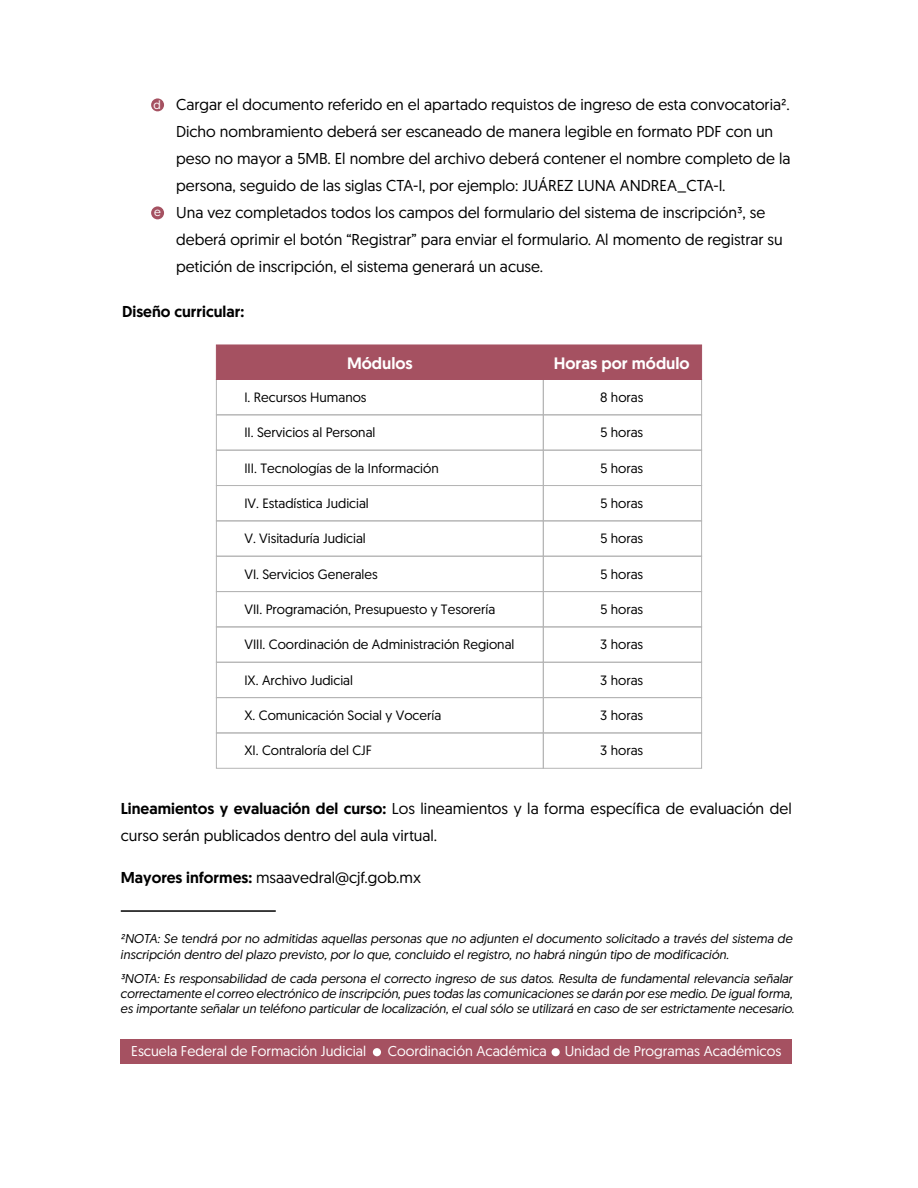
<style>
.page{position:relative;width:918px;height:1188px;background:#fff}
.page>*{position:absolute;margin:0;border:0;box-sizing:border-box;transform-origin:0 0}
.t1{font:500 16.5px "Geomanist";color:#fff}
.t2{font:15.75px/27px "Geomanist";color:#000}
.t3{font:500 15.75px "Geomanist";color:#000}
.t4{font:14.25px "Geomanist";color:#fff}
.t5{font:13.5px "Geomanist";color:#000}
.t6{font:italic 12.75px/15.3px "Geomanist";letter-spacing:-.005em;color:#000}
.t7{font:12px "Geomanist";color:#fff}
.s1{font-weight:500}
</style>
<div class="page">
<div style="left:151px;top:98px;width:13px;height:13px;background:#a55161;border-radius:50%"></div>
<div style="left:151px;top:206px;width:13px;height:13px;background:#a55161;border-radius:50%"></div>
<hr style="left:121px;top:910px;width:155px;height:2px;background:#000">
<div style="left:121px;top:1039px;width:671px;height:25px;background:#a55161"></div>
<div style="left:373px;top:1048px;width:8px;height:8px;background:#fff;border-radius:50%"></div>
<div style="left:552px;top:1048px;width:8px;height:8px;background:#fff;border-radius:50%"></div>
<div style="left:543px;top:414px;width:159px;height:37px;border:1px solid #b5b5b5"></div>
<div style="left:216px;top:414px;width:328px;height:37px;border:1px solid #b5b5b5"></div>
<div style="left:543px;top:450px;width:159px;height:36px;border:1px solid #b5b5b5"></div>
<div style="left:216px;top:450px;width:328px;height:36px;border:1px solid #b5b5b5"></div>
<div style="left:543px;top:485px;width:159px;height:36px;border:1px solid #b5b5b5"></div>
<div style="left:216px;top:485px;width:328px;height:36px;border:1px solid #b5b5b5"></div>
<div style="left:543px;top:520px;width:159px;height:37px;border:1px solid #b5b5b5"></div>
<div style="left:216px;top:520px;width:328px;height:37px;border:1px solid #b5b5b5"></div>
<div style="left:543px;top:556px;width:159px;height:36px;border:1px solid #b5b5b5"></div>
<div style="left:216px;top:556px;width:328px;height:36px;border:1px solid #b5b5b5"></div>
<div style="left:543px;top:591px;width:159px;height:36px;border:1px solid #b5b5b5"></div>
<div style="left:216px;top:591px;width:328px;height:36px;border:1px solid #b5b5b5"></div>
<div style="left:543px;top:627px;width:159px;height:36px;border:1px solid #b5b5b5"></div>
<div style="left:216px;top:627px;width:328px;height:36px;border:1px solid #b5b5b5"></div>
<div style="left:543px;top:662px;width:159px;height:36px;border:1px solid #b5b5b5"></div>
<div style="left:216px;top:662px;width:328px;height:36px;border:1px solid #b5b5b5"></div>
<div style="left:543px;top:697px;width:159px;height:36px;border:1px solid #b5b5b5"></div>
<div style="left:216px;top:697px;width:328px;height:36px;border:1px solid #b5b5b5"></div>
<div style="left:543px;top:733px;width:159px;height:36px;border:1px solid #b5b5b5"></div>
<div style="left:216px;top:733px;width:328px;height:36px;border:1px solid #b5b5b5"></div>
<div style="left:216px;top:345px;width:486px;height:35px;background:#a55161"></div>
<p class="t2" style="left:176px;top:91px;width:616px">Cargar el documento referido en el apartado requistos de ingreso de esta convocatoria².<br>Dicho nombramiento deberá ser escaneado de manera legible en formato PDF con un peso no mayor a 5MB. El nombre del archivo deberá contener el nombre completo de la persona, seguido de las siglas CTA-I, por ejemplo: JUÁREZ LUNA ANDREA_CTA-I.<br>Una vez completados todos los campos del formulario del sistema de inscripción³, se deberá oprimir el botón “Registrar” para enviar el formulario. Al momento de registrar su petición de inscripción, el sistema generará un acuse.</p>
<p class="t3" style="left:122px;top:301px;width:124px">Diseño curricular:</p>
<p class="t7" style="left:154px;top:97px;width:9px">d</p>
<p class="t7" style="left:154px;top:204px;width:8px">e</p>
<p class="t1" style="left:347px;top:352px;width:67px">Módulos</p>
<p class="t1" style="left:554px;top:352px;width:137px">Horas por módulo</p>
<p class="t5" style="left:244px;top:389px;width:124px">I. Recursos Humanos</p>
<p class="t5" style="left:600px;top:389px;width:45px">8 horas</p>
<p class="t5" style="left:244px;top:424px;width:133px">II. Servicios al Personal</p>
<p class="t5" style="left:600px;top:424px;width:44px">5 horas</p>
<p class="t5" style="left:244px;top:459px;width:196px">III. Tecnologías de la Información</p>
<p class="t5" style="left:600px;top:459px;width:44px">5 horas</p>
<p class="t5" style="left:244px;top:495px;width:126px">IV. Estadística Judicial</p>
<p class="t5" style="left:600px;top:495px;width:44px">5 horas</p>
<p class="t5" style="left:244px;top:530px;width:123px">V. Visitaduría Judicial</p>
<p class="t5" style="left:600px;top:530px;width:44px">5 horas</p>
<p class="t5" style="left:244px;top:565px;width:135px">VI. Servicios Generales</p>
<p class="t5" style="left:600px;top:565px;width:44px">5 horas</p>
<p class="t5" style="left:244px;top:601px;width:252px">VII. Programación, Presupuesto y Tesorería</p>
<p class="t5" style="left:600px;top:601px;width:44px">5 horas</p>
<p class="t5" style="left:244px;top:636px;width:272px">VIII. Coordinación de Administración Regional</p>
<p class="t5" style="left:600px;top:636px;width:44px">3 horas</p>
<p class="t5" style="left:244px;top:671px;width:110px">IX. Archivo Judicial</p>
<p class="t5" style="left:600px;top:671px;width:44px">3 horas</p>
<p class="t5" style="left:244px;top:707px;width:198px">X. Comunicación Social y Vocería</p>
<p class="t5" style="left:600px;top:707px;width:44px">3 horas</p>
<p class="t5" style="left:244px;top:742px;width:129px">XI. Contraloría del CJF</p>
<p class="t5" style="left:600px;top:742px;width:44px">3 horas</p>
<p class="t2" style="left:121px;top:794px;width:673px"><span class="s1">Lineamientos y evaluación del curso:</span> Los lineamientos y la forma específica de evaluación del curso serán publicados dentro del aula virtual.</p>
<p class="t2" style="left:121px;top:863px;width:302px"><span class="s1">Mayores informes:</span> msaavedral@cjf.gob.mx</p>
<p class="t6" style="left:120px;top:931px;width:673px">²NOTA: Se tendrá por no admitidas aquellas personas que no adjunten el documento solicitado a través del sistema de inscripción dentro del plazo previsto, por lo que, concluido el registro, no habrá ningún tipo de modificación.</p>
<p class="t6" style="left:120px;top:970px;width:676px">³NOTA: Es responsabilidad de cada persona el correcto ingreso de sus datos. Resulta de fundamental relevancia señalar correctamente el correo electrónico de inscripción, pues todas las comunicaciones se darán por ese medio. De igual forma, es importante señalar un teléfono particular de localización, el cual sólo se utilizará en caso de ser estrictamente necesario.</p>
<p class="t4" style="left:131px;top:1042px;width:236px">Escuela Federal de Formación Judicial</p>
<p class="t4" style="left:388px;top:1042px;width:160px">Coordinación Académica</p>
<p class="t4" style="left:565px;top:1042px;width:218px">Unidad de Programas Académicos</p>
</div>
